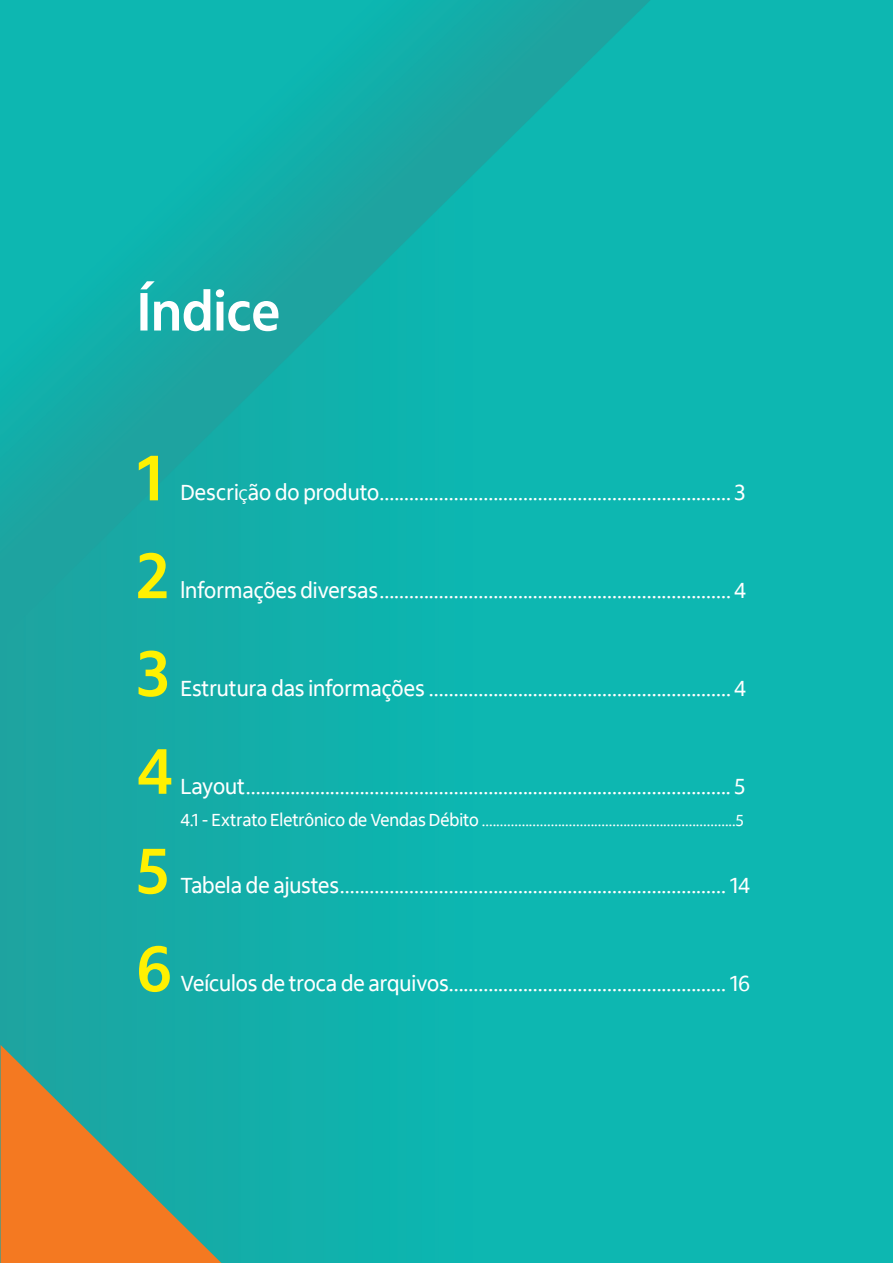
<style>
.page{position:relative;width:893px;height:1263px;background:#fff}
.page>*{position:absolute;margin:0;border:0;box-sizing:border-box;transform-origin:0 0}
.t1{font:700 66px "Itau Display";color:#fff101}
.t2{font:700 55.5px "Itau Display";color:#fff}
.t3{font:22.5px "Itau Display";color:#fff}
.t4{font:16.5px "Itau Display";color:#fff}
.s1{font-size:15.75px}
.s2{font-size:18px}
</style>
<div class="page">
<img style="left:0;top:0;width:893px;height:1263px">
<svg style="left:1px;top:1045px;width:220px;height:218px;fill:#f47921"></svg>
<p class="t2" style="left:137px;top:280px;width:145px">Índice</p>
<p class="t1" style="left:137px;top:440px;width:28px">1</p>
<p class="t3" style="left:180px;top:480px;width:566px">Descri<span class="s1">ç</span>ão do produto....................................................................... 3</p>
<p class="t1" style="left:137px;top:538px;width:33px">2</p>
<p class="t3" style="left:180px;top:578px;width:567px">lnformações diversas....................................................................... 4</p>
<p class="t1" style="left:137px;top:635px;width:33px">3</p>
<p class="t3" style="left:180px;top:675px;width:567px">Estrutura das informações ............................................................. 4</p>
<p class="t1" style="left:137px;top:733px;width:37px">4</p>
<p class="t1" style="left:137px;top:833px;width:34px">5</p>
<p class="t3" style="left:180px;top:773px;width:566px">Layout.................................................................................................. 5</p>
<p class="t4" style="left:180px;top:810px;width:565px"><span class="s2">4.1 - Extrato Eletrônico de Vendas Débito</span> ......................................................................5</p>
<p class="t3" style="left:180px;top:873px;width:571px">Tabela de ajustes.............................................................................. 14</p>
<p class="t1" style="left:137px;top:931px;width:36px">6</p>
<p class="t3" style="left:180px;top:971px;width:571px">Veículos de troca de arquivos........................................................ 16</p>
</div>
